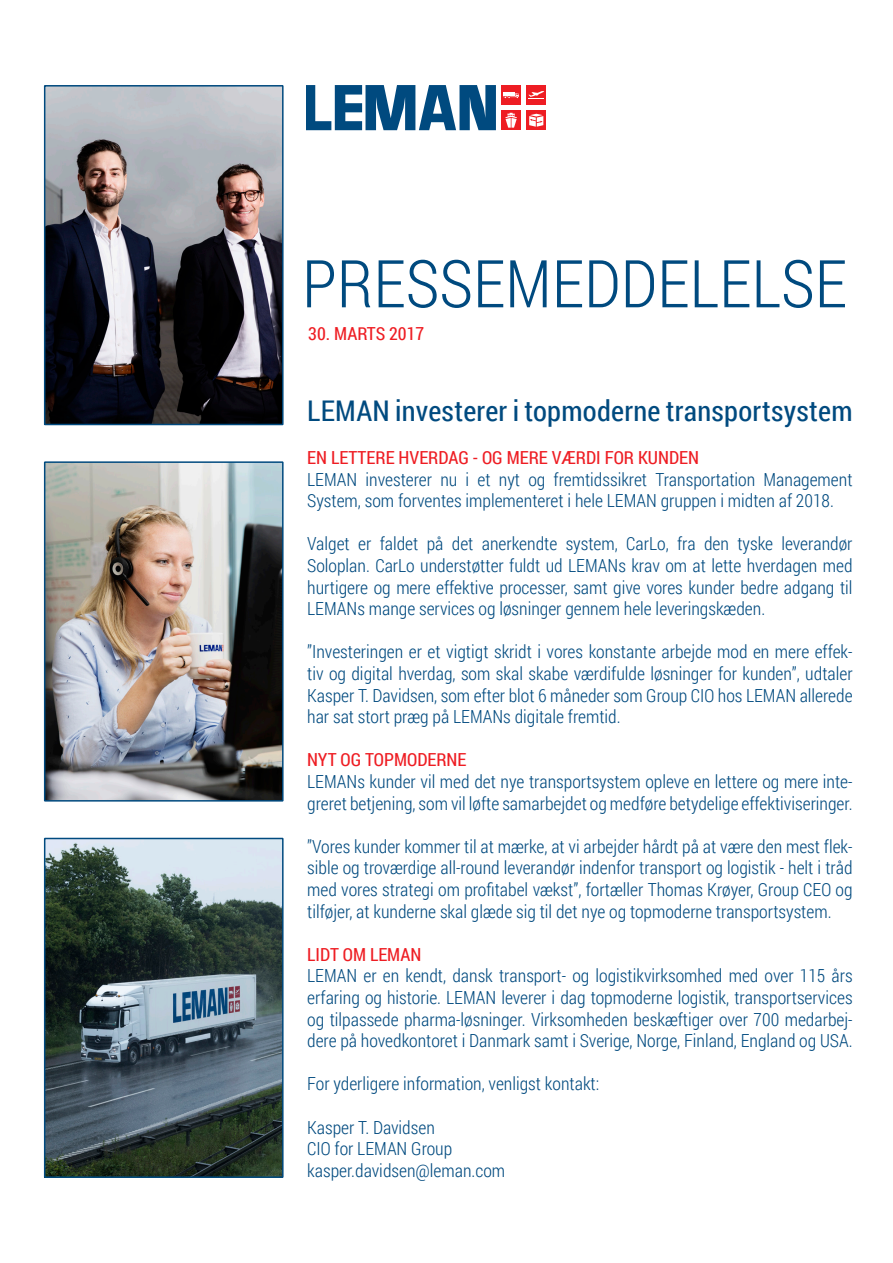
<style>
.page{position:relative;width:893px;height:1263px;background:#fff}
.page>*{position:absolute;margin:0;border:0;box-sizing:border-box;transform-origin:0 0}
.t1{font:300 66px "Roboto Condensed";color:#004a7f}
.t2{font:28.5px "Roboto Condensed";letter-spacing:.01em;color:#004a7f}
.t3{font:300 18px/21.6px "Roboto Condensed";color:#004a7f;text-align:justify}
.t4{font:18px "Roboto Condensed";color:#ee1d23}
</style>
<div class="page">
<img style="left:47px;top:88px;width:234px;height:334px">
<div style="left:44px;top:85px;width:240px;height:340px;border:2px solid #004a7f"></div>
<div style="left:501px;top:85px;width:20px;height:20px;background:#ee1d23"></div>
<hr style="left:503px;top:92px;width:12px;height:4px;background:#fff">
<svg style="left:503px;top:93px;width:16px;height:5px"></svg>
<div style="left:526px;top:85px;width:20px;height:20px;background:#ee1d23"></div>
<svg style="left:528px;top:91px;width:16px;height:8px"></svg>
<div style="left:526px;top:110px;width:20px;height:20px;background:#ee1d23"></div>
<svg style="left:529px;top:114px;width:14px;height:13px"></svg>
<div style="left:501px;top:110px;width:20px;height:20px;background:#ee1d23"></div>
<svg style="left:506px;top:113px;width:11px;height:15px"></svg>
<svg style="left:306px;top:85px;width:190px;height:45px"></svg>
<img style="left:47px;top:841px;width:234px;height:334px">
<div style="left:44px;top:838px;width:240px;height:340px;border:2px solid #004a7f"></div>
<img style="left:47px;top:464px;width:234px;height:334px">
<div style="left:44px;top:461px;width:240px;height:340px;border:2px solid #004a7f"></div>
<p class="t1" style="left:302px;top:238px;width:546px">PRESSEMEDDELELSE</p>
<p class="t4" style="left:308px;top:321px;width:118px">30. MARTS 2017</p>
<p class="t2" style="left:307px;top:391px;width:547px">LEMAN investerer i topmoderne transportsystem</p>
<p class="t4" style="left:307px;top:445px;width:393px">EN LETTERE HVERDAG - OG MERE VÆRDI FOR KUNDEN</p>
<p class="t3" style="left:307px;top:468px;width:547px">LEMAN investerer nu i et nyt og fremtidssikret Transportation Management</p>
<p class="t3" style="left:307px;top:489px;width:528px">System, som forventes implementeret i hele LEMAN gruppen i midten af 2018.</p>
<p class="t3" style="left:307px;top:532px;width:547px">Valget er faldet på det anerkendte system, CarLo, fra den tyske leverandør</p>
<p class="t3" style="left:307px;top:554px;width:547px">Soloplan. CarLo understøtter fuldt ud LEMANs krav om at lette hverdagen med hurtigere og mere effektive processer, samt give vores kunder bedre adgang til LEMANs mange services og løsninger gennem hele leveringskæden.</p>
<p class="t3" style="left:307px;top:640px;width:547px">”Investeringen er et vigtigt skridt i vores konstante arbejde mod en mere effek&shy;tiv og digital hverdag, som skal skabe værdifulde løsninger for kunden”, udtaler</p>
<p class="t3" style="left:307px;top:684px;width:547px">Kasper T. Davidsen, som efter blot 6 måneder som Group CIO hos LEMAN allerede har sat stort præg på LEMANs digitale fremtid.</p>
<p class="t4" style="left:307px;top:747px;width:161px">NYT OG TOPMODERNE</p>
<p class="t3" style="left:307px;top:770px;width:547px">LEMANs kunder vil med det nye transportsystem opleve en lettere og mere inte&shy;greret betjening, som vil løfte samarbejdet og medføre betydelige effektiviseringer.</p>
<p class="t3" style="left:307px;top:835px;width:547px">”Vores kunder kommer til at mærke, at vi arbejder hårdt på at være den mest flek&shy;sible og troværdige all-round leverandør indenfor transport og logistik - helt i tråd med vores strategi om profitabel vækst”, fortæller Thomas Krøyer, Group CEO og tilføjer, at kunderne skal glæde sig til det nye og topmoderne transportsystem.</p>
<p class="t4" style="left:307px;top:942px;width:116px">LIDT OM LEMAN</p>
<p class="t3" style="left:307px;top:964px;width:547px">LEMAN er en kendt, dansk transport- og logistikvirksomhed med over 115 års</p>
<p class="t3" style="left:307px;top:986px;width:547px">erfaring og historie. LEMAN leverer i dag topmoderne logistik, transportservices og tilpassede pharma-løsninger. Virksomheden beskæftiger over 700 medarbej&shy;dere på hovedkontoret i Danmark samt i Sverige, Norge, Finland, England og USA.</p>
<p class="t3" style="left:307px;top:1072px;width:294px">For yderligere information, venligst kontakt:</p>
<p class="t3" style="left:307px;top:1116px;width:129px">Kasper T. Davidsen</p>
<p class="t3" style="left:307px;top:1137px;width:147px">CIO for LEMAN Group</p>
<p class="t3" style="left:307px;top:1159px;width:199px">kasper.davidsen@leman.com</p>
</div>
